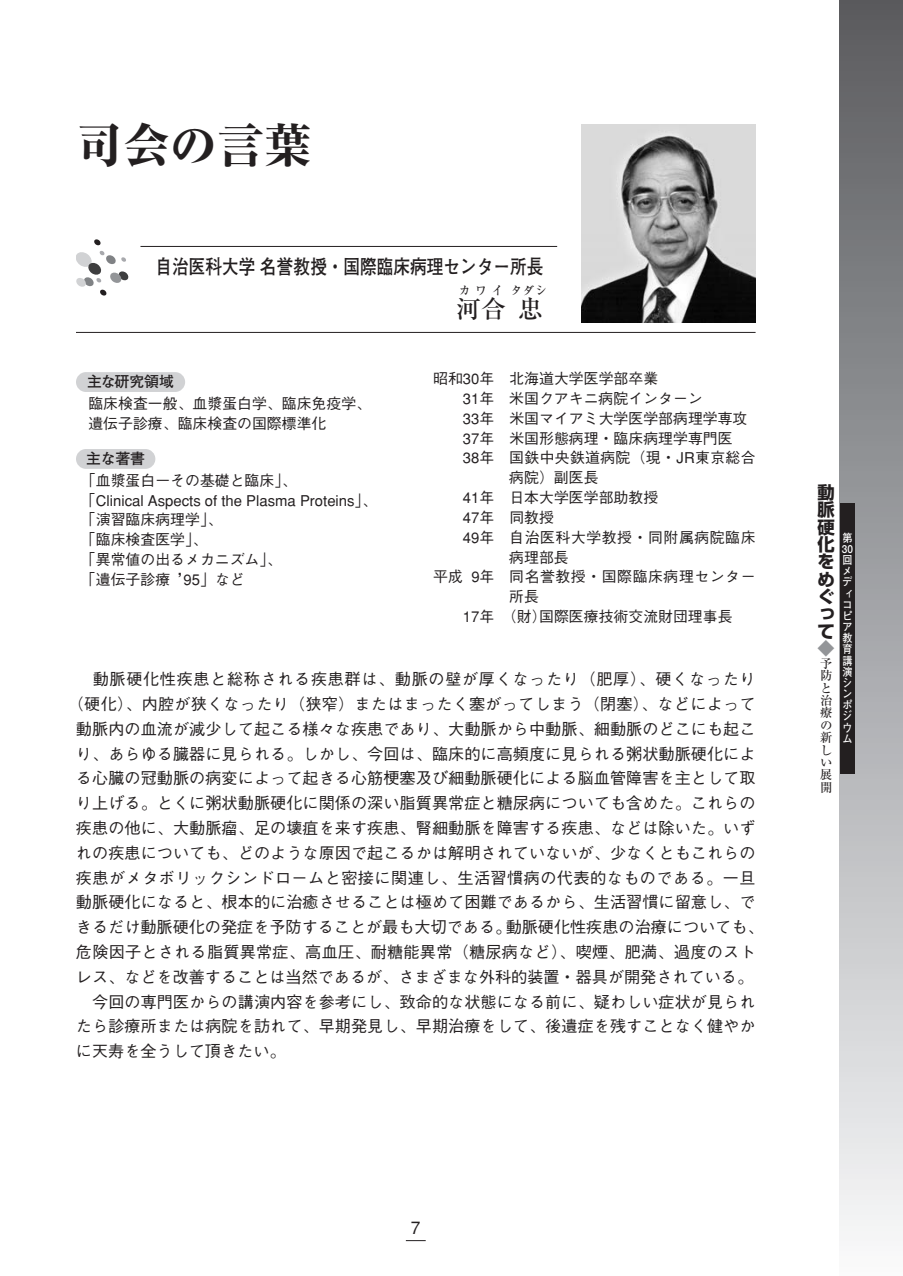
<style>
.page{position:relative;width:903px;height:1276px;background:#fff}
.page>*{position:absolute;margin:0;border:0;box-sizing:border-box;transform-origin:0 0}
.t1{font:800 47.07px "Ryumin";color:#231f20}
.t2{font:500 24.85px "Ryumin";color:#231f20}
.t3{font:700 19.78px "Futo Go B101";color:#231f20;scale:.84 1}
.t4{font:700 17.32px/17.3px "Shin Go";color:#231f20;text-align:justify}
.t5{font:500 17.32px "Gothic BBB";color:#231f20}
.t6{font:700 17.32px "Shin Go";color:#939598}
.t7{font:500 16.1px "Gothic BBB";letter-spacing:.005em;color:#231f20}
.t8{font:500 16.1px "Gothic BBB";letter-spacing:.03em;color:#231f20}
.t9{font:500 16.1px "Gothic BBB";letter-spacing:.04em;color:#231f20}
.t10{font:500 14.88px/19.8px "Gothic BBB";color:#231f20}
.t11{font:500 14.88px "Gothic BBB";letter-spacing:.035em;color:#231f20}
.t12{font:500 14.88px "Gothic BBB";letter-spacing:.02em;color:#231f20}
.t13{font:700 14.88px "Futo Go B101";letter-spacing:-.01em;color:#231f20}
.t14{font:500 12.42px/12.4px "Ryumin";letter-spacing:.165em;color:#231f20;text-align:justify}
.t15{font:700 11.2px/11.2px "Futo Go B101";color:#fff;text-align:justify;scale:.9 1}
</style>
<div class="page">
<svg style="left:406px;top:1240px;width:20px;height:1px"></svg>
<div style="left:840px;top:0;width:63px;height:1276px;background:linear-gradient(to bottom,#595a5e,#f7f8fa)"></div>
<div style="left:840px;top:504px;width:15px;height:270px;background:#231f20"></div>
<svg style="left:76px;top:239px;width:53px;height:57px"></svg>
<img style="left:582px;top:124px;width:174px;height:198px">
<hr style="left:140px;top:246px;width:417px;height:1px;background:#231f20">
<hr style="left:76px;top:332px;width:680px;height:1px;background:#231f20">
<div style="left:76px;top:372px;width:109px;height:20px;background:#d1d2d4;border-radius:10px"></div>
<div style="left:76px;top:449px;width:79px;height:20px;background:#d1d2d4;border-radius:10px"></div>
<h1 class="t1" style="left:76px;top:129px;width:237px">司会の言葉</h1>
<p class="t3" style="left:155px;top:259px;width:463px">自治医科大学名誉教授・国際臨床病理センター所長</p>
<p class="t13" style="left:87px;top:375px;width:88px">主な研究領域</p>
<p class="t10" style="left:88px;top:395px;width:284px">臨床検査一般、血漿蛋白学、臨床免疫学、遺伝子診療、臨床検査の国際標準化</p>
<p class="t13" style="left:86px;top:452px;width:61px">主な著書</p>
<p class="t10" style="left:81px;top:472px;width:298px;text-indent:7px">｢血漿蛋白－その基礎と臨床｣、<br>「Clinical Aspects of the Plasma Proteins」、「演習臨床病理学」、<br>「臨床検査医学」、<br>「異常値の出るメカニズム」、<br>「遺伝子診療 ’95」など</p>
<p class="t14" style="left:458px;top:286px;width:47px">カワイ</p>
<p class="t14" style="left:510px;top:286px;width:39px">タダシ</p>
<h2 class="t2" style="left:456px;top:300px;width:51px">河合</h2>
<h2 class="t2" style="left:518px;top:300px;width:26px">忠</h2>
<p class="t10" style="left:433px;top:370px;width:227px">昭和30年 北海道大学医学部卒業</p>
<p class="t10" style="left:463px;top:390px;width:241px">31年 米国クアキニ病院インターン</p>
<p class="t10" style="left:463px;top:410px;width:286px">33年 米国マイアミ大学医学部病理学専攻</p>
<p class="t10" style="left:463px;top:430px;width:271px">37年 米国形態病理・臨床病理学専門医</p>
<p class="t12" style="left:463px;top:452px;width:294px">38年 国鉄中央鉄道病院（現・JR東京総合</p>
<p class="t10" style="left:509px;top:470px;width:91px">病院）副医長</p>
<p class="t10" style="left:463px;top:489px;width:197px">41年 日本大学医学部助教授</p>
<p class="t10" style="left:463px;top:509px;width:93px">47年 同教授</p>
<p class="t11" style="left:463px;top:531px;width:294px">49年 自治医科大学教授・同附属病院臨床</p>
<p class="t10" style="left:509px;top:549px;width:61px">病理部長</p>
<p class="t11" style="left:433px;top:571px;width:324px">平成 9年 同名誉教授・国際臨床病理センター</p>
<p class="t10" style="left:509px;top:589px;width:31px">所長</p>
<p class="t10" style="left:463px;top:609px;width:271px">17年（財）国際医療技術交流財団理事長</p>
<p class="t9" style="left:93px;top:673px;width:664px">動脈硬化性疾患と総称される疾患群は、動脈の壁が厚くなったり（肥厚）、硬くなったり</p>
<p class="t7" style="left:68px;top:698px;width:689px">（硬化）、内腔が狭くなったり（狭窄）またはまったく塞がってしまう（閉塞）、などによって</p>
<p class="t7" style="left:76px;top:722px;width:681px">動脈内の血流が減少して起こる様々な疾患であり、大動脈から中動脈、細動脈のどこにも起こ</p>
<p class="t7" style="left:76px;top:747px;width:681px">り、あらゆる臓器に見られる。しかし、今回は、臨床的に高頻度に見られる粥状動脈硬化によ</p>
<p class="t7" style="left:76px;top:772px;width:681px">る心臓の冠動脈の病変によって起きる心筋梗塞及び細動脈硬化による脳血管障害を主として取</p>
<p class="t7" style="left:76px;top:797px;width:681px">り上げる。とくに粥状動脈硬化に関係の深い脂質異常症と糖尿病についても含めた。これらの</p>
<p class="t7" style="left:76px;top:822px;width:681px">疾患の他に、大動脈瘤、足の壊疽を来す疾患、腎細動脈を障害する疾患、などは除いた。いず</p>
<p class="t7" style="left:76px;top:847px;width:681px">れの疾患についても、どのような原因で起こるかは解明されていないが、少なくともこれらの</p>
<p class="t8" style="left:76px;top:871px;width:681px">疾患がメタボリックシンドロームと密接に関連し、生活習慣病の代表的なものである。一旦</p>
<p class="t7" style="left:76px;top:896px;width:681px">動脈硬化になると、根本的に治癒させることは極めて困難であるから、生活習慣に留意し、で</p>
<p class="t7" style="left:76px;top:921px;width:689px">きるだけ動脈硬化の発症を予防することが最も大切である。動脈硬化性疾患の治療についても、</p>
<p class="t7" style="left:76px;top:946px;width:681px">危険因子とされる脂質異常症、高血圧、耐糖能異常（糖尿病など）、喫煙、肥満、過度のスト</p>
<p class="t7" style="left:76px;top:971px;width:679px">レス、などを改善することは当然であるが、さまざまな外科的装置・器具が開発されている。</p>
<p class="t7" style="left:92px;top:995px;width:665px">今回の専門医からの講演内容を参考にし、致命的な状態になる前に、疑わしい症状が見られ</p>
<p class="t7" style="left:76px;top:1020px;width:681px">たら診療所または病院を訪れて、早期発見し、早期治療をして、後遺症を残すことなく健やか</p>
<p class="t7" style="left:76px;top:1045px;width:211px">に天寿を全うして頂きたい。</p>
<p class="t4" style="left:818px;top:486px;width:19px">動脈硬化をめぐって</p>
<p class="t6" style="left:818px;top:642px;width:19px">◆</p>
<p class="t14" style="left:820px;top:659px;width:14px">予防と治療の新しい展開</p>
<p class="t15" style="left:842px;top:533px;width:14px">第30回メディコピア教育講演シンポジウム</p>
<p class="t5" style="left:411px;top:1221px;width:11px">7</p>
</div>
